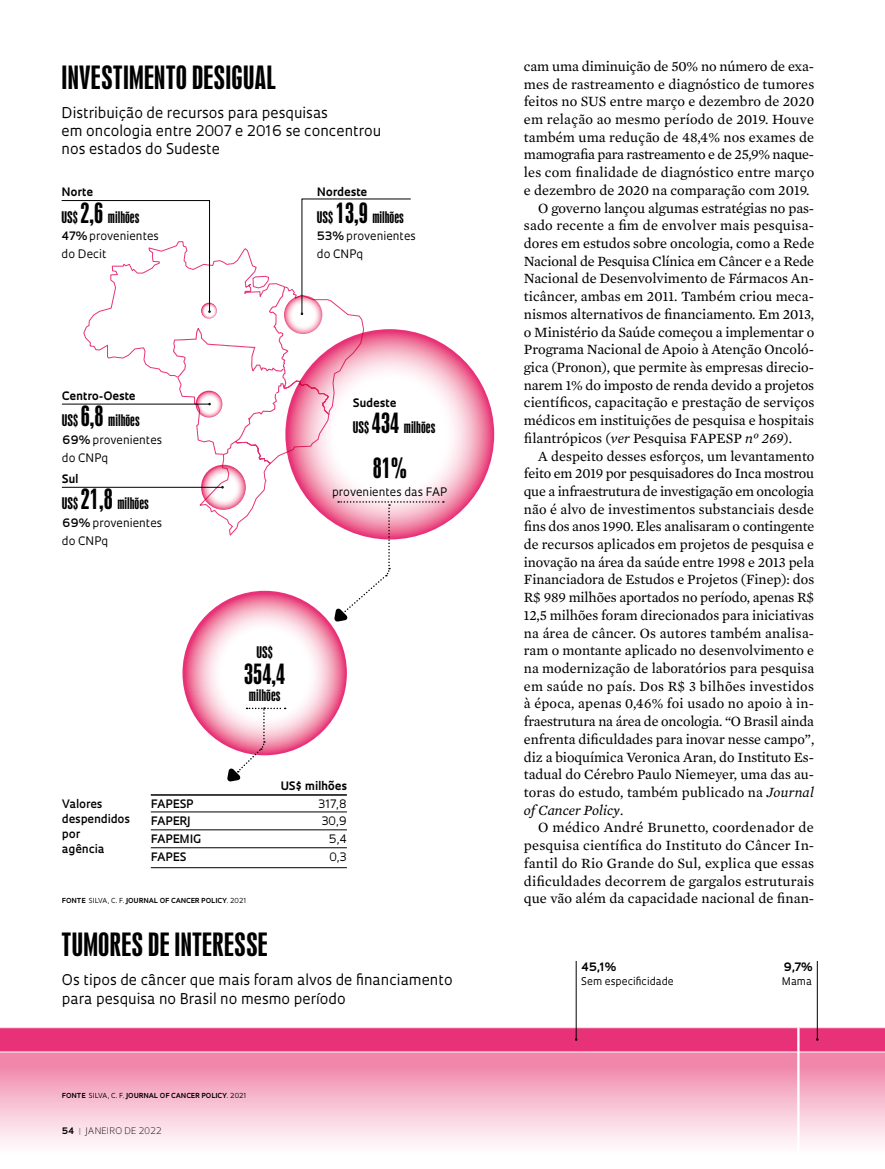
<style>
.page{position:relative;width:885px;height:1169px;background:#fff}
.page>*{position:absolute;margin:0;border:0;box-sizing:border-box;transform-origin:0 0}
.t1{font:30px "Swiss 924 BT Regular B";letter-spacing:.015em;color:#000}
.t2{font:27px "Swiss 924 BT Regular B";color:#000}
.t3{font:15px "Swiss 924 BT Regular B";color:#000}
.t4{font:14.4px "Mercury Text G2";color:#000}
.t5{font:14.4px/18.3px "Oculum";color:#000}
.t6{font:14.4px "Mercury Text G2";letter-spacing:-.02em;color:#000}
.t7{font:14.4px "Mercury Text G2";letter-spacing:.02em;color:#000}
.t8{font:italic 14.4px "Mercury Text G2";color:#000}
.t9{font:11.4px/17.7px "Oculum";color:#000}
.t10{font:700 11.4px "Oculum";color:#000}
.t11{font:600 11.4px/17.7px "Oculum";color:#000}
.t12{font:10.35px "Oculum";color:#000}
.t13{font:300 8.7px "Oculum";letter-spacing:.015em;color:#000}
.t14{font:700 6.75px "Oculum";letter-spacing:.02em;color:#000}
.s1{font-size:27px}
.s2{font-weight:600}
.s3{font-weight:400}
.s4{font-weight:700}
.s5{font-weight:700;color:#9d9d9c}
.s6{font-style:italic}
.s7{font-style:normal}
</style>
<div class="page">
<hr style="left:576px;top:961px;width:1px;height:77px;background:#000">
<hr style="left:817px;top:961px;width:1px;height:77px;background:#000">
<svg style="left:0;top:1027px;width:885px;height:118px;background:#f39fbd"></svg>
<svg style="left:182px;top:591px;width:165px;height:164px"></svg>
<hr style="left:151px;top:794px;width:196px;height:1px;background:#000">
<hr style="left:151px;top:811px;width:196px;height:1px;background:#000">
<hr style="left:151px;top:829px;width:196px;height:1px;background:#000">
<hr style="left:151px;top:847px;width:196px;height:1px;background:#000">
<hr style="left:151px;top:867px;width:196px;height:1px;background:#000">
<svg style="left:285px;top:329px;width:209px;height:210px;background:#f39fba"></svg>
<svg style="left:61px;top:199px;width:383px;height:422px"></svg>
<svg style="left:227px;top:707px;width:59px;height:74px"></svg>
<h1 class="t1" style="left:62px;top:59px;width:215px">INVESTIMENTO DESIGUAL</h1>
<p class="t5" style="left:62px;top:102px;width:321px">Distribuição de recursos para pesquisas<br>em oncologia entre 2007 e 2016 se concentrou nos estados do Sudeste</p>
<p class="t10" style="left:62px;top:184px;width:33px">Norte</p>
<p class="t3" style="left:62px;top:208px;width:79px">US$ <span class="s1">2,6</span> milhões</p>
<p class="t9" style="left:62px;top:227px;width:99px"><span class="s2">47%</span> provenientes do Decit</p>
<p class="t10" style="left:317px;top:184px;width:52px">Nordeste</p>
<p class="t3" style="left:317px;top:208px;width:88px">US$ <span class="s1">13,9</span> milhões</p>
<p class="t9" style="left:317px;top:227px;width:100px"><span class="s2">53%</span> provenientes do CNPq</p>
<p class="t10" style="left:62px;top:388px;width:75px">Centro-Oeste</p>
<p class="t3" style="left:62px;top:411px;width:79px">US$ <span class="s1">6,8</span> milhões</p>
<p class="t9" style="left:62px;top:430px;width:102px"><span class="s2">69%</span> provenientes do CNPq</p>
<p class="t10" style="left:62px;top:471px;width:18px">Sul</p>
<p class="t3" style="left:62px;top:494px;width:88px">US$ <span class="s1">21,8</span> milhões</p>
<p class="t9" style="left:62px;top:513px;width:102px"><span class="s2">69%</span> provenientes do CNPq</p>
<p class="t11" style="left:62px;top:795px;width:69px;line-height:15px">Valores despendidos por<br>agência</p>
<p class="t11" style="left:151px;top:794px;width:52px">FAPESP<br>FAPERJ<br>FAPEMIG<br>FAPES</p>
<p class="t10" style="left:353px;top:395px;width:45px">Sudeste</p>
<p class="t3" style="left:353px;top:418px;width:84px">US$ <span class="s1">434</span> milhões</p>
<h2 class="t2" style="left:373px;top:452px;width:35px">81%</h2>
<p class="t9" style="left:332px;top:482px;width:117px">provenientes das FAP</p>
<p class="t3" style="left:257px;top:643px;width:18px">US$</p>
<h2 class="t2" style="left:244px;top:657px;width:43px">354,4</h2>
<p class="t3" style="left:249px;top:686px;width:33px">milhões</p>
<p class="t10" style="left:280px;top:778px;width:68px">US$ milhões</p>
<p class="t9" style="left:318px;top:794px;width:30px;text-align:right">317,8<br>30,9<br>5,4<br>0,3</p>
<p class="t14" style="left:62px;top:896px;width:186px">FONTE <span class="s3">SILVA, C. F.</span> JOURNAL OF CANCER POLICY<span class="s3">. 2021</span></p>
<h1 class="t1" style="left:62px;top:927px;width:207px">TUMORES DE INTERESSE</h1>
<p class="t5" style="left:62px;top:970px;width:392px">Os tipos de câncer que mais foram alvos de financiamento para pesquisa no Brasil no mesmo período</p>
<p class="t14" style="left:62px;top:1091px;width:186px">FONTE <span class="s3">SILVA, C. F.</span> JOURNAL OF CANCER POLICY<span class="s3">. 2021</span></p>
<p class="t13" style="left:62px;top:1124px;width:101px"><span class="s4">54</span> <span class="s5">|</span> JANEIRO DE 2022</p>
<p class="t4" style="left:524px;top:56px;width:292px">cam uma diminuição de 50% no número de exa-</p>
<p class="t4" style="left:524px;top:73px;width:292px">mes de rastreamento e diagnóstico de tumores</p>
<p class="t4" style="left:524px;top:91px;width:292px">feitos no SUS entre março e dezembro de 2020</p>
<p class="t4" style="left:524px;top:109px;width:292px">em relação ao mesmo período de 2019. Houve</p>
<p class="t4" style="left:524px;top:126px;width:292px">também uma redução de 48,4% nos exames de</p>
<p class="t6" style="left:524px;top:144px;width:292px">mamografia para rastreamento e de 25,9% naque-</p>
<p class="t4" style="left:524px;top:162px;width:292px">les com finalidade de diagnóstico entre março</p>
<p class="t4" style="left:524px;top:180px;width:287px">e dezembro de 2020 na comparação com 2019.</p>
<p class="t4" style="left:538px;top:197px;width:277px">O governo lançou algumas estratégias no pas-</p>
<p class="t4" style="left:524px;top:215px;width:292px">sado recente a fim de envolver mais pesquisa-</p>
<p class="t4" style="left:524px;top:233px;width:292px">dores em estudos sobre oncologia, como a Rede</p>
<p class="t4" style="left:524px;top:250px;width:292px">Nacional de Pesquisa Clínica em Câncer e a Rede</p>
<p class="t4" style="left:524px;top:268px;width:292px">Nacional de Desenvolvimento de Fármacos An-</p>
<p class="t4" style="left:524px;top:286px;width:292px">ticâncer, ambas em 2011. Também criou meca-</p>
<p class="t4" style="left:524px;top:303px;width:292px">nismos alternativos de financiamento. Em 2013,</p>
<p class="t4" style="left:524px;top:321px;width:292px">o Ministério da Saúde começou a implementar o</p>
<p class="t4" style="left:524px;top:339px;width:292px">Programa Nacional de Apoio à Atenção Oncoló-</p>
<p class="t4" style="left:524px;top:357px;width:292px">gica (Pronon), que permite às empresas direcio-</p>
<p class="t4" style="left:524px;top:374px;width:292px">narem 1% do imposto de renda devido a projetos</p>
<p class="t4" style="left:524px;top:392px;width:292px">científicos, capacitação e prestação de serviços</p>
<p class="t4" style="left:524px;top:410px;width:292px">médicos em instituições de pesquisa e hospitais</p>
<p class="t4" style="left:524px;top:427px;width:270px">filantrópicos (<span class="s6">ver</span> Pesquisa FAPESP <span class="s6">nº 269</span>).</p>
<p class="t4" style="left:538px;top:445px;width:278px">A despeito desses esforços, um levantamento</p>
<p class="t4" style="left:524px;top:463px;width:292px">feito em 2019 por pesquisadores do Inca mostrou</p>
<p class="t4" style="left:524px;top:481px;width:292px">que a infraestrutura de investigação em oncologia</p>
<p class="t4" style="left:524px;top:498px;width:292px">não é alvo de investimentos substanciais desde</p>
<p class="t4" style="left:524px;top:516px;width:292px">fins dos anos 1990. Eles analisaram o contingente</p>
<p class="t4" style="left:524px;top:534px;width:292px">de recursos aplicados em projetos de pesquisa e</p>
<p class="t4" style="left:524px;top:551px;width:292px">inovação na área da saúde entre 1998 e 2013 pela</p>
<p class="t4" style="left:524px;top:569px;width:292px">Financiadora de Estudos e Projetos (Finep): dos</p>
<p class="t4" style="left:524px;top:587px;width:292px">R$ 989 milhões aportados no período, apenas R$</p>
<p class="t4" style="left:524px;top:604px;width:292px">12,5 milhões foram direcionados para iniciativas</p>
<p class="t4" style="left:524px;top:622px;width:292px">na área de câncer. Os autores também analisa-</p>
<p class="t4" style="left:524px;top:640px;width:292px">ram o montante aplicado no desenvolvimento e</p>
<p class="t4" style="left:524px;top:658px;width:292px">na modernização de laboratórios para pesquisa</p>
<p class="t7" style="left:524px;top:675px;width:292px">em saúde no país. Dos R$ 3 bilhões investidos</p>
<p class="t4" style="left:524px;top:693px;width:292px">à época, apenas 0,46% foi usado no apoio à in-</p>
<p class="t4" style="left:524px;top:711px;width:292px">fraestrutura na área de oncologia. “O Brasil ainda</p>
<p class="t4" style="left:524px;top:728px;width:292px">enfrenta dificuldades para inovar nesse campo”,</p>
<p class="t4" style="left:524px;top:746px;width:292px">diz a bioquímica Veronica Aran, do Instituto Es-</p>
<p class="t4" style="left:524px;top:764px;width:292px">tadual do Cérebro Paulo Niemeyer, uma das au-</p>
<p class="t4" style="left:524px;top:782px;width:292px">toras do estudo, também publicado na <span class="s6">Journal</span></p>
<p class="t8" style="left:524px;top:799px;width:101px">of Cancer Policy<span class="s7">.</span></p>
<p class="t4" style="left:538px;top:817px;width:277px">O médico André Brunetto, coordenador de</p>
<p class="t4" style="left:524px;top:835px;width:292px">pesquisa científica do Instituto do Câncer In-</p>
<p class="t4" style="left:524px;top:852px;width:292px">fantil do Rio Grande do Sul, explica que essas</p>
<p class="t4" style="left:524px;top:870px;width:292px">dificuldades decorrem de gargalos estruturais</p>
<p class="t4" style="left:524px;top:888px;width:292px">que vão além da capacidade nacional de finan-</p>
<p class="t10" style="left:581px;top:959px;width:36px">45,1%</p>
<p class="t12" style="left:581px;top:974px;width:94px">Sem especificidade</p>
<p class="t10" style="left:784px;top:959px;width:30px">9,7%</p>
<p class="t12" style="left:782px;top:974px;width:32px">Mama</p>
</div>
